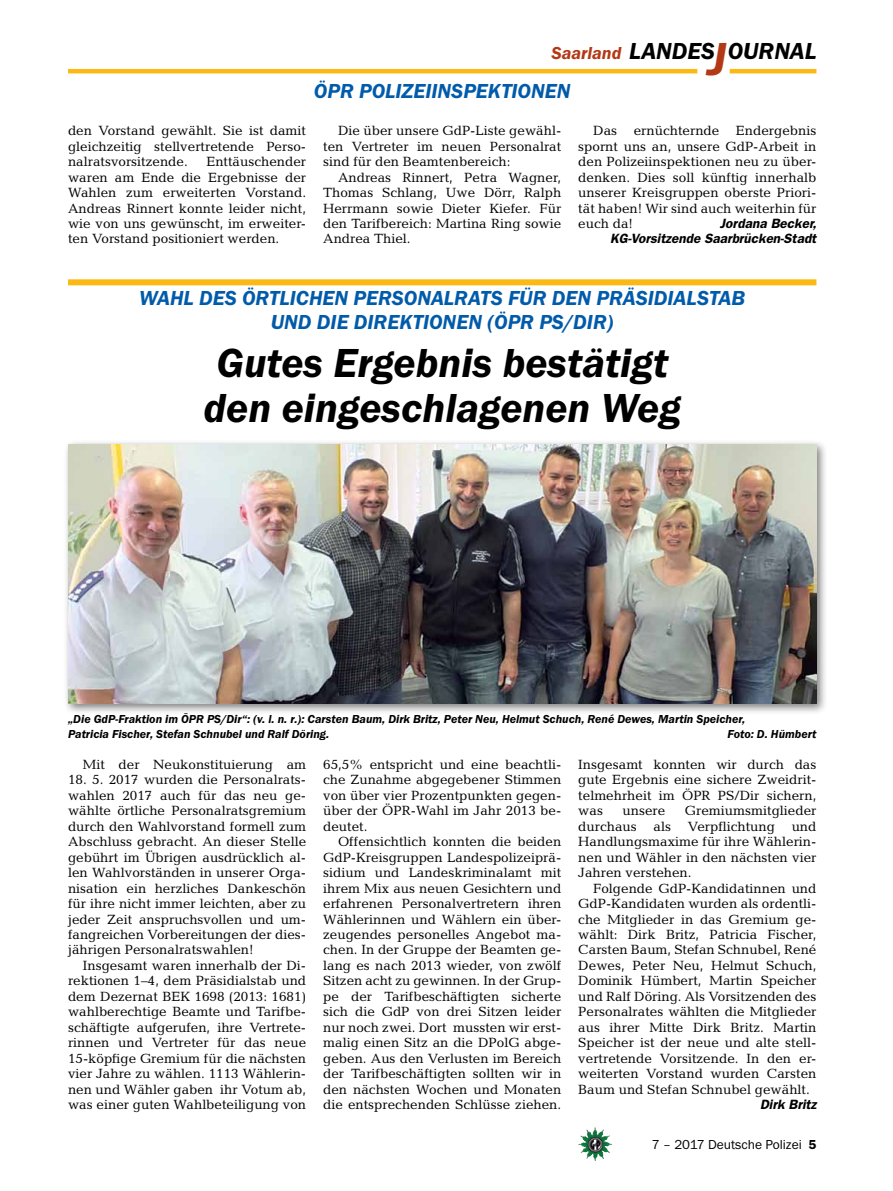
<style>
.page{position:relative;width:893px;height:1191px;background:#fff}
.page>*{position:absolute;margin:0;border:0;box-sizing:border-box;transform-origin:0 0}
._02__HEADLINE_3spalt{font:italic 600 42px/45px "Franklin Gothic Itc T";color:#000;text-align:center}
.t1{font:italic 600 24px "Franklin Gothic Itc T";color:#000}
._01__RUBRIKENZEILE_m{font:italic 600 21px/24px "Franklin Gothic Itc T";color:#005baa;text-align:center}
._01__RUBRIKENZEILE_o{font:italic 600 21px "Franklin Gothic Itc T";color:#005baa}
.t2{font:italic 600 18px "Franklin Gothic Itc T";color:#b33916}
._09__GRUNDTEXT___Blo{font:13.5px/15.5px "Candida";color:#000;text-align:justify}
._09__GRUNDTEXT___Blo-2{font:italic 600 13.5px "Franklin Gothic";color:#000}
.t3{font:13.5px "Franklin Gothic Itc T";color:#000}
._12__BILDUNTERSCHRIF{font:italic 600 12px/15.5px "Franklin Gothic Itc T";color:#000}
.s1{font-size:48px;color:#b33916}
.s2{font-weight:600}
</style>
<div class="page">
<img style="left:578px;top:1127px;width:17px;height:25px">
<hr style="left:730px;top:69px;width:86px;height:4px;background:#fdb913">
<hr style="left:68px;top:69px;width:629px;height:4px;background:#fdb913">
<div style="left:63px;top:439px;width:764px;height:276px;background:#000;opacity:.5"></div>
<img style="left:68px;top:444px;width:748px;height:260px">
<div style="left:68px;top:279px;width:748px;height:6px;background:#fdb913"></div>
<h3 class="t2" style="left:551px;top:42px;width:71px">Saarland</h3>
<p class="_01__RUBRIKENZEILE_o" style="left:314px;top:79px;width:258px">ÖPR POLIZEIINSPEKTIONEN</p>
<h2 class="t1" style="left:629px;top:37px;width:189px">LANDES<span class="s1">J</span>OURNAL</h2>
<p class="_09__GRUNDTEXT___Blo" style="left:68px;top:123px;width:240px">den Vorstand gewählt. Sie ist damit gleichzeitig stellvertretende Perso&shy;nalratsvorsitzende.</p>
<p class="_09__GRUNDTEXT___Blo" style="left:68px;top:154px;width:240px;text-indent:138px">Enttäuschender waren am Ende die Ergebnisse der Wahlen zum erweiterten Vorstand.<br>Andreas Rinnert konnte leider nicht, wie von uns gewünscht, im erweiter&shy;ten Vorstand positioniert werden.</p>
<p class="_09__GRUNDTEXT___Blo" style="left:323px;top:123px;width:240px;text-indent:15px">Die über unsere GdP-Liste gewähl&shy;ten Vertreter im neuen Personalrat sind für den Beamtenbereich:</p>
<p class="_09__GRUNDTEXT___Blo" style="left:323px;top:169px;width:240px;text-indent:15px">Andreas Rinnert, Petra Wagner, Thomas Schlang, Uwe Dörr, Ralph Herrmann sowie Dieter Kiefer. Für den Tarifbereich: Martina Ring sowie Andrea Thiel.</p>
<p class="_09__GRUNDTEXT___Blo" style="left:578px;top:123px;width:240px;text-indent:15px">Das ernüchternde Endergebnis spornt uns an, unsere GdP-Arbeit in den Polizeiinspektionen neu zu über&shy;denken. Dies soll künftig innerhalb unserer Kreisgruppen oberste Priori&shy;tät haben! Wir sind auch weiterhin für euch da!</p>
<p class="_09__GRUNDTEXT___Blo-2" style="left:720px;top:215px;width:98px">Jordana Becker,</p>
<p class="_09__GRUNDTEXT___Blo-2" style="left:610px;top:231px;width:208px">KG-Vorsitzende Saarbrücken-Stadt</p>
<p class="_01__RUBRIKENZEILE_m" style="left:139px;top:286px;width:608px">WAHL DES ÖRTLICHEN PERSONALRATS FÜR DEN PRÄSIDIALSTAB<br>UND DIE DIREKTIONEN (ÖPR PS/DIR)</p>
<p class="_02__HEADLINE_3spalt" style="left:204px;top:340px;width:479px">Gutes Ergebnis bestätigt den eingeschlagenen Weg</p>
<p class="_12__BILDUNTERSCHRIF" style="left:68px;top:710px;width:679px">„Die GdP-Fraktion im ÖPR PS/Dir“: (v. l. n. r.): Carsten Baum, Dirk Britz, Peter Neu, Helmut Schuch, René Dewes, Martin Speicher,<br>Patricia Fischer, Stefan Schnubel und Ralf Döring.</p>
<p class="_12__BILDUNTERSCHRIF" style="left:727px;top:726px;width:90px">Foto: D. Hümbert</p>
<p class="_09__GRUNDTEXT___Blo" style="left:83px;top:756px;width:225px">Mit der Neukonstituierung am</p>
<p class="_09__GRUNDTEXT___Blo" style="left:68px;top:772px;width:240px">18. 5. 2017 wurden die Personalrats&shy;wahlen 2017 auch für das neu ge&shy;wählte örtliche Personalratsgremium durch den Wahlvorstand formell zum Abschluss gebracht. An dieser Stelle gebührt im Übrigen ausdrücklich al&shy;len Wahlvorständen in unserer Orga&shy;nisation ein herzliches Dankeschön für ihre nicht immer leichten, aber zu jeder Zeit anspruchsvollen und um&shy;fangreichen Vorbereitungen der dies&shy;jährigen Personalratswahlen!</p>
<p class="_09__GRUNDTEXT___Blo" style="left:68px;top:957px;width:240px;text-indent:15px">Insgesamt waren innerhalb der Di&shy;rektionen 1–4, dem Präsidialstab und dem Dezernat BEK 1698 (2013: 1681) wahlberechtige Beamte und Tarifbe&shy;schäftigte aufgerufen, ihre Vertrete&shy;rinnen und Vertreter für das neue 15-köpfige Gremium für die nächsten vier Jahre zu wählen. 1113 Wählerin&shy;nen und Wähler gaben ihr Votum ab, was einer guten Wahlbeteiligung von</p>
<p class="_09__GRUNDTEXT___Blo" style="left:323px;top:756px;width:240px">65,5% entspricht und eine beachtli&shy;che Zunahme abgegebener Stimmen von über vier Prozentpunkten gegen&shy;über der ÖPR-Wahl im Jahr 2013 be&shy;deutet.</p>
<p class="_09__GRUNDTEXT___Blo" style="left:323px;top:834px;width:240px;text-indent:15px">Offensichtlich konnten die beiden GdP-Kreisgruppen Landespolizeiprä&shy;sidium und Landeskriminalamt mit ihrem Mix aus neuen Gesichtern und erfahrenen Personalvertretern ihren Wählerinnen und Wählern ein über&shy;zeugendes personelles Angebot ma&shy;chen. In der Gruppe der Beamten ge&shy;lang es nach 2013 wieder, von zwölf Sitzen acht zu gewinnen. In der Grup&shy;pe der Tarifbeschäftigten sicherte sich die GdP von drei Sitzen leider nur noch zwei. Dort mussten wir erst&shy;malig einen Sitz an die DPolG abge&shy;geben. Aus den Verlusten im Bereich der Tarifbeschäftigten sollten wir in den nächsten Wochen und Monaten die entsprechenden Schlüsse ziehen.</p>
<p class="_09__GRUNDTEXT___Blo" style="left:578px;top:756px;width:240px">Insgesamt konnten wir durch das gute Ergebnis eine sichere Zweidrit&shy;telmehrheit im ÖPR PS/Dir sichern, was</p>
<p class="_09__GRUNDTEXT___Blo" style="left:578px;top:803px;width:240px;text-indent:107px">Gremiumsmitglieder durchaus als Verpflichtung und Handlungsmaxime für ihre Wählerin&shy;nen und Wähler in den nächsten vier Jahren verstehen.</p>
<p class="_09__GRUNDTEXT___Blo" style="left:578px;top:880px;width:240px;text-indent:15px">Folgende GdP-Kandidatinnen und GdP-Kandidaten wurden als ordentli&shy;che Mitglieder in das Gremium ge&shy;wählt: Dirk Britz, Patricia Fischer, Carsten Baum, Stefan Schnubel, René Dewes, Peter Neu, Helmut Schuch, Dominik Hümbert, Martin Speicher und Ralf Döring. Als Vorsitzenden des Personalrates wählten die Mitglieder aus ihrer Mitte Dirk Britz. Martin Speicher ist der neue und alte stell&shy;vertretende Vorsitzende. In den er&shy;weiterten Vorstand wurden Carsten Baum und Stefan Schnubel gewählt.</p>
<p class="_09__GRUNDTEXT___Blo-2" style="left:760px;top:1096px;width:58px">Dirk Britz</p>
<p class="_09__GRUNDTEXT___Blo" style="left:623px;top:803px;width:44px">unsere</p>
<p class="t3" style="left:652px;top:1136px;width:166px">7 – 2017 Deutsche Polizei <span class="s2">5</span></p>
</div>
